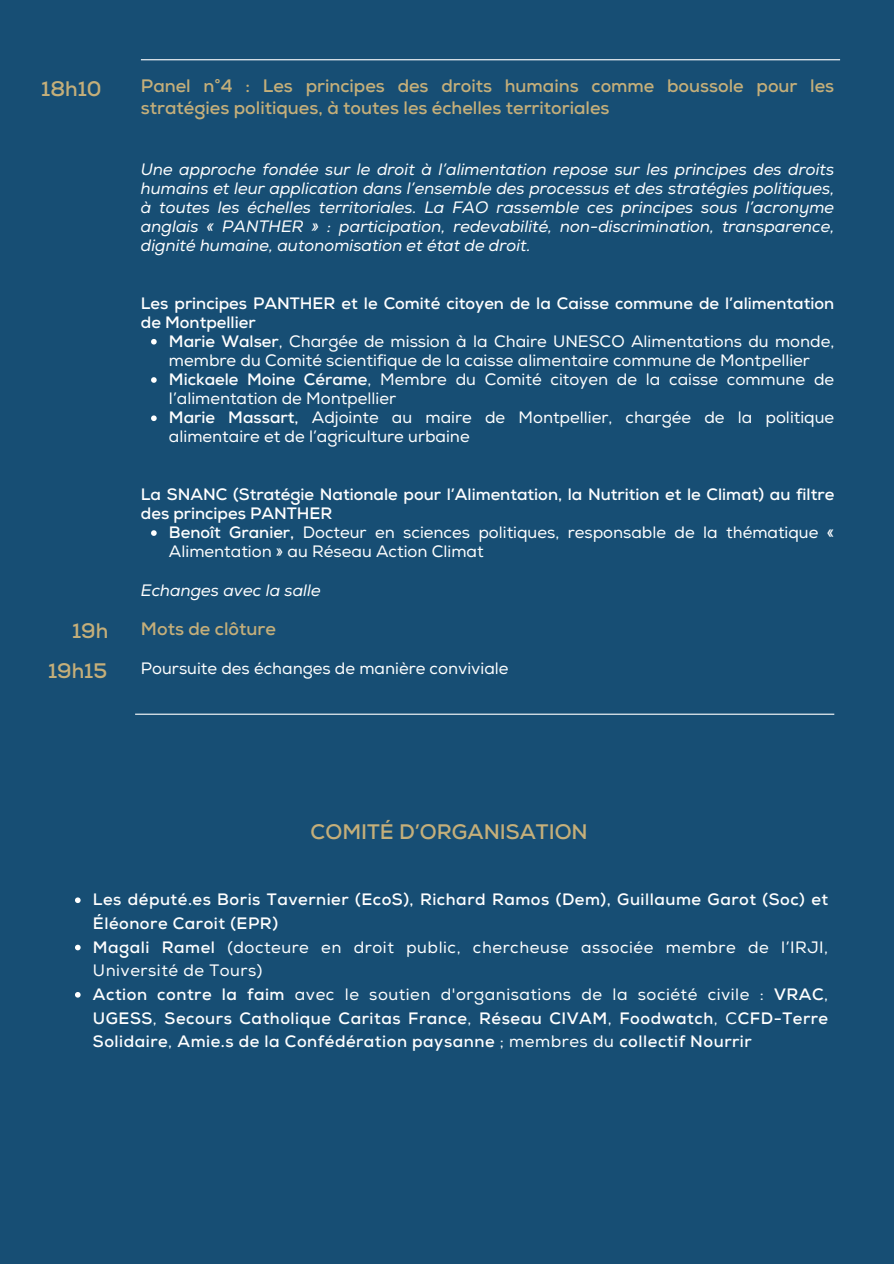
<style>
.page{position:relative;width:894px;height:1264px;background:#fff}
.page>*{position:absolute;margin:0;border:0;box-sizing:border-box;transform-origin:0 0}
.t1{font:700 21px "Nexa";color:#c5af7a}
.t2{font:700 18px/21.3px "Nexa";color:#c5af7a}
.t3{font:16.5px/19.2px "Nexa";color:#fff}
.t4{font:700 16.5px/19.2px "Nexa";color:#fff}
.t5{font:italic 16.5px/19.2px "Nexa";color:#fff;text-align:justify}
.t6{font:700 16.5px/23.7px "Nexa";letter-spacing:.03em;color:#fff}
.t7{font:16.5px/23.7px "Nexa";letter-spacing:.03em;color:#fff}
.s1{font-weight:700}
.s2{font-weight:400}
</style>
<div class="page">
<div style="left:0;top:0;width:893px;height:1263px;background:#174e74"></div>
<hr style="left:135px;top:713px;width:699px;height:1px;background:#fff">
<hr style="left:141px;top:59px;width:698px;height:1px;background:#fff">
<svg style="left:151px;top:339px;width:6px;height:5px"></svg>
<svg style="left:151px;top:377px;width:6px;height:6px"></svg>
<svg style="left:151px;top:415px;width:6px;height:6px"></svg>
<svg style="left:151px;top:530px;width:6px;height:6px"></svg>
<svg style="left:75px;top:897px;width:6px;height:6px"></svg>
<svg style="left:75px;top:944px;width:6px;height:6px"></svg>
<svg style="left:75px;top:992px;width:6px;height:5px"></svg>
<p class="t1" style="left:41px;top:76px;width:62px">18h10</p>
<p class="t1" style="left:72px;top:618px;width:38px">19h</p>
<h3 class="t1" style="left:48px;top:658px;width:61px">19h15</h3>
<h2 class="t2" style="left:141px;top:76px;width:694px">Panel n°4 : Les principes des droits humains comme boussole pour les stratégies politiques, à toutes les échelles territoriales</h2>
<h2 class="t5" style="left:141px;top:160px;width:694px">Une approche fondée sur le droit à l’alimentation repose sur les principes des droits humains et leur application dans l’ensemble des processus et des stratégies politiques, à toutes les échelles territoriales. La FAO rassemble ces principes sous l’acronyme anglais « PANTHER » : participation, redevabilité, non-discrimination, transparence, dignité humaine, autonomisation et état de droit.</h2>
<h2 class="t4" style="left:141px;top:294px;width:694px">Les principes PANTHER et le Comité citoyen de la Caisse commune de l’alimentation de Montpellier</h2>
<p class="t3" style="left:169px;top:332px;width:666px"><span class="s1">Marie Walser</span>, Chargée de mission à la Chaire UNESCO Alimentations du monde, membre du Comité scientifique de la caisse alimentaire commune de Montpellier</p>
<h3 class="t3" style="left:169px;top:370px;width:666px"><span class="s1">Mickaele Moine Cérame</span>, Membre du Comité citoyen de la caisse commune de l’alimentation de Montpellier</h3>
<p class="t3" style="left:169px;top:408px;width:666px"><span class="s1">Marie Massart,</span> Adjointe au maire de Montpellier, chargée de la politique alimentaire et de l’agriculture urbaine</p>
<h3 class="t4" style="left:141px;top:485px;width:694px">La SNANC (Stratégie Nationale pour l’Alimentation, la Nutrition et le Climat) au filtre des principes PANTHER</h3>
<p class="t3" style="left:169px;top:523px;width:666px"><span class="s1">Benoît Granier,</span> Docteur en sciences politiques, responsable de la thématique «<br>Alimentation » au Réseau Action Climat</p>
<p class="t5" style="left:141px;top:580px;width:181px">Echanges avec la salle</p>
<p class="t2" style="left:141px;top:618px;width:136px">Mots de clôture</p>
<h3 class="t3" style="left:141px;top:659px;width:369px">Poursuite des échanges de manière conviviale</h3>
<p class="t1" style="left:310px;top:818px;width:278px">COMITÉ D’ORGANISATION</p>
<p class="t6" style="left:93px;top:888px;width:736px">Les député.es Boris Tavernier (EcoS), Richard Ramos (Dem), Guillaume Garot (Soc) et<br>Éléonore Caroit (EPR)</p>
<p class="t7" style="left:93px;top:935px;width:736px"><span class="s1">Magali Ramel</span> (docteure en droit public, chercheuse associée membre de l’IRJI,<br>Université de Tours)</p>
<h1 class="t4" style="left:93px;top:982px;width:736px;line-height:23.7px;text-align:justify">Action contre la faim <span class="s2">avec le soutien d'organisations de la société civile :</span> VRAC<span class="s2">, </span>UGESS<span class="s2">,</span> Secours Catholique Caritas France<span class="s2">,</span> Réseau CIVAM<span class="s2">,</span> Foodwatch<span class="s2">, C</span>CFD-Terre Solidaire<span class="s2">,</span> Amie.s de la Confédération paysanne <span class="s2">; membres du</span> collectif Nourrir</h1>
</div>
